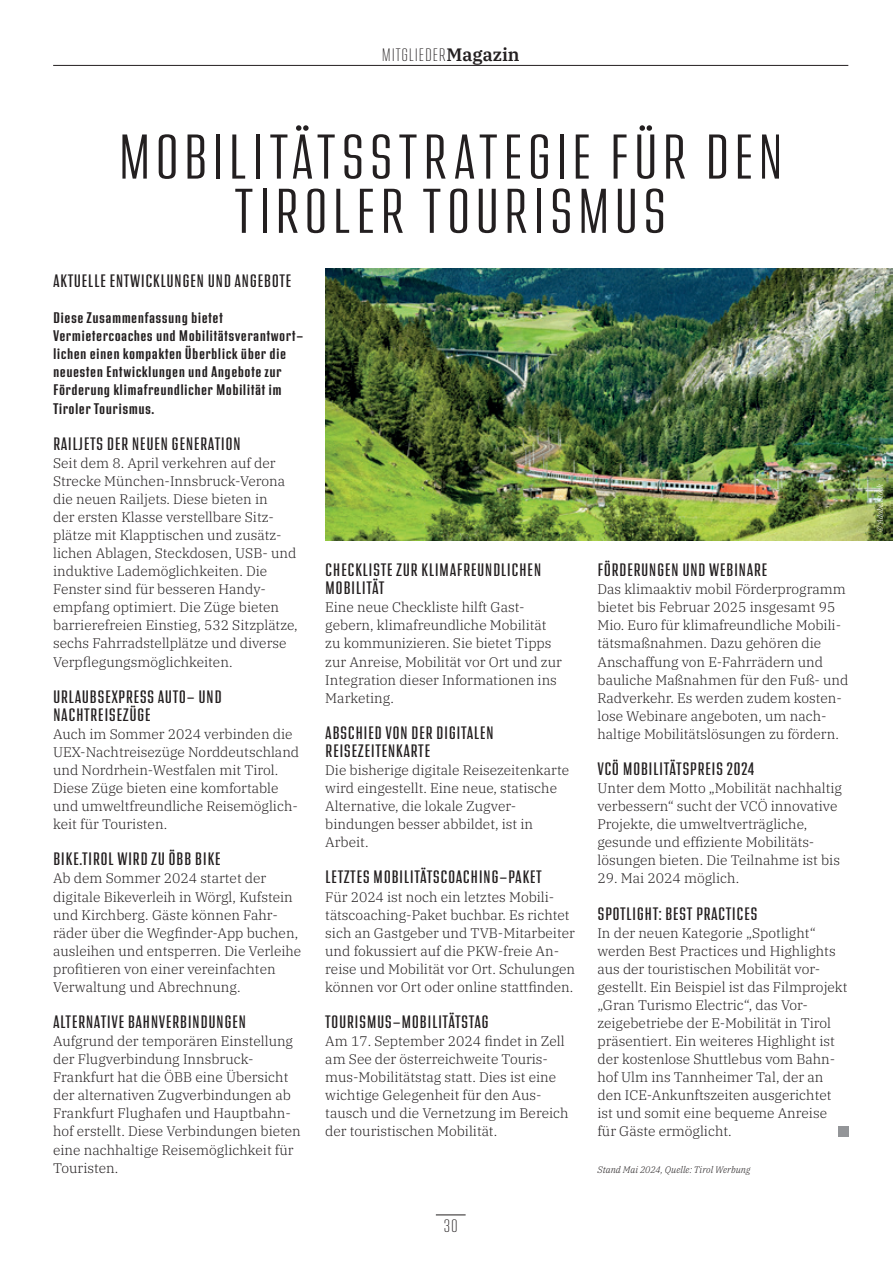
<style>
.page{position:relative;width:893px;height:1263px;background:#fff}
.page>*{position:absolute;margin:0;border:0;box-sizing:border-box;transform-origin:0 0}
.t1{font:300 condensed 63px/54.3px "Address Sans Pro";letter-spacing:.065em;color:#231f20;text-align:center}
.t2{font:condensed 18px/18px "Address Sans Pro";letter-spacing:.025em;color:#231f20}
.t3{font:200 condensed 18px "Address Sans Pro";letter-spacing:.05em;color:#231f20}
.t4{font:600 condensed 15.3px/18px "Address Sans Pro";letter-spacing:.025em;color:#231f20}
.t5{font:300 13.8px/18px "IBM Plex Serif";color:#231f20}
.t6{font:italic 300 9.3px "IBM Plex Serif";color:#231f20}
.t7{font:italic 300 7.8px "IBM Plex Serif";color:#fff}
.s1{font-family:"IBM Plex Serif";font-weight:600;font-stretch:normal}
</style>
<div class="page">
<div style="left:838px;top:1126px;width:10px;height:10px;background:#939598"></div>
<img style="left:325px;top:269px;width:568px;height:271px">
<hr style="left:53px;top:65px;width:795px;height:1px;background:#231f20">
<hr style="left:436px;top:1215px;width:30px;height:1px;background:#231f20">
<h2 class="t3" style="left:382px;top:45px;width:139px">MITGLIEDER<span class="s1">Magazin</span></h2>
<h1 class="t1" style="left:118px;top:132px;width:667px">MOBILITÄTSSTRATEGIE FÜR DEN<br>TIROLER TOURISMUS</h1>
<h2 class="t2" style="left:53px;top:273px;width:240px">AKTUELLE ENTWICKLUNGEN UND ANGEBOTE</h2>
<p class="t4" style="left:53px;top:310px;width:252px">Diese Zusammenfassung bietet Vermietercoaches und Mobilitätsverantwort&shy;lichen einen kompakten Überblick über die neuesten Entwicklungen und Angebote zur Förderung klimafreundlicher Mobilität im Tiroler Tourismus.</p>
<h2 class="t2" style="left:53px;top:435px;width:189px">RAILJETS DER NEUEN GENERATION</h2>
<p class="t5" style="left:53px;top:453px;width:246px">Seit dem 8. April verkehren auf der Strecke München-Innsbruck-Verona die neuen Railjets. Diese bieten in<br>der ersten Klasse verstellbare Sitz&shy;plätze mit Klapptischen und zusätz&shy;lichen Ablagen, Steckdosen, USB- und induktive Lademöglichkeiten. Die Fenster sind für besseren Handy&shy;empfang optimiert. Die Züge bieten barrierefreien Einstieg, 532 Sitzplätze, sechs Fahrradstellplätze und diverse Verpflegungsmöglichkeiten.</p>
<h2 class="t2" style="left:53px;top:688px;width:170px">URLAUBSEXPRESS AUTO- UND<br>NACHTREISEZÜGE</h2>
<p class="t5" style="left:53px;top:724px;width:248px">Auch im Sommer 2024 verbinden die UEX-Nachtreisezüge Norddeutschland und Nordrhein-Westfalen mit Tirol.<br>Diese Züge bieten eine komfortable und umweltfreundliche Reisemöglich&shy;keit für Touristen.</p>
<h2 class="t2" style="left:53px;top:851px;width:169px">BIKE.TIROL WIRD ZU ÖBB BIKE</h2>
<p class="t5" style="left:53px;top:868px;width:250px">Ab dem Sommer 2024 startet der digitale Bikeverleih in Wörgl, Kufstein und Kirchberg. Gäste können Fahr&shy;räder über die Wegfinder-App buchen, ausleihen und entsperren. Die Verleihe profitieren von einer vereinfachten Verwaltung und Abrechnung.</p>
<h2 class="t2" style="left:53px;top:1014px;width:195px">ALTERNATIVE BAHNVERBINDUNGEN</h2>
<p class="t5" style="left:53px;top:1031px;width:249px">Aufgrund der temporären Einstellung der Flugverbindung Innsbruck-Frankfurt hat die ÖBB eine Übersicht der alternativen Zugverbindungen ab Frankfurt Flughafen und Hauptbahn&shy;hof erstellt. Diese Verbindungen bieten eine nachhaltige Reisemöglichkeit für Touristen.</p>
<h2 class="t2" style="left:325px;top:562px;width:218px">CHECKLISTE ZUR KLIMAFREUNDLICHEN<br>MOBILITÄT</h2>
<p class="t5" style="left:325px;top:597px;width:238px">Eine neue Checkliste hilft Gast&shy;gebern, klimafreundliche Mobilität zu kommunizieren. Sie bietet Tipps zur Anreise, Mobilität vor Ort und zur<br>Integration dieser Informationen ins<br>Marketing.</p>
<h2 class="t2" style="left:325px;top:724px;width:170px">ABSCHIED VON DER DIGITALEN<br>REISEZEITENKARTE</h2>
<p class="t5" style="left:325px;top:760px;width:245px">Die bisherige digitale Reisezeitenkarte wird eingestellt. Eine neue, statische<br>Alternative, die lokale Zugver&shy;bindungen besser abbildet, ist in<br>Arbeit.</p>
<h2 class="t2" style="left:325px;top:869px;width:218px">LETZTES MOBILITÄTSCOACHING-PAKET</h2>
<p class="t5" style="left:325px;top:886px;width:251px">Für 2024 ist noch ein letztes Mobili&shy;tätscoaching-Paket buchbar. Es richtet sich an Gastgeber und TVB-Mitarbeiter und fokussiert auf die PKW-freie An&shy;reise und Mobilität vor Ort. Schulungen können vor Ort oder online stattfinden.</p>
<h2 class="t2" style="left:325px;top:1014px;width:165px">TOURISMUS-MOBILITÄTSTAG</h2>
<p class="t5" style="left:325px;top:1031px;width:245px">Am 17. September 2024 findet in Zell am See der österreichweite Touris&shy;mus-Mobilitätstag statt. Dies ist eine wichtige Gelegenheit für den Aus&shy;tausch und die Vernetzung im Bereich der touristischen Mobilität.</p>
<h2 class="t3" style="left:444px;top:1216px;width:15px">30</h2>
<h2 class="t2" style="left:597px;top:562px;width:171px">FÖRDERUNGEN UND WEBINARE</h2>
<p class="t5" style="left:597px;top:579px;width:252px">Das klimaaktiv mobil Förderprogramm bietet bis Februar 2025 insgesamt 95<br>Mio. Euro für klimafreundliche Mobili&shy;tätsmaßnahmen. Dazu gehören die Anschaffung von E-Fahrrädern und bauliche Maßnahmen für den Fuß- und Radverkehr. Es werden zudem kosten&shy;lose Webinare angeboten, um nach&shy;haltige Mobilitätslösungen zu fördern.</p>
<h2 class="t2" style="left:597px;top:761px;width:159px">VCÖ MOBILITÄTSPREIS 2024</h2>
<p class="t5" style="left:597px;top:778px;width:246px">Unter dem Motto „Mobilität nachhaltig verbessern“ sucht der VCÖ innovative Projekte, die umweltverträgliche, gesunde und effiziente Mobilitäts&shy;lösungen bieten. Die Teilnahme ist bis</p>
<p class="t5" style="left:597px;top:868px;width:143px">29. Mai 2024 möglich.</p>
<h2 class="t2" style="left:597px;top:905px;width:162px">SPOTLIGHT: BEST PRACTICES</h2>
<p class="t5" style="left:597px;top:923px;width:251px">In der neuen Kategorie „Spotlight“ werden Best Practices und Highlights aus der touristischen Mobilität vor&shy;gestellt. Ein Beispiel ist das Filmprojekt „Gran Turismo Electric“, das Vor&shy;zeigebetriebe der E-Mobilität in Tirol präsentiert. Ein weiteres Highlight ist der kostenlose Shuttlebus vom Bahn&shy;hof Ulm ins Tannheimer Tal, der an den ICE-Ankunftszeiten ausgerichtet ist und somit eine bequeme Anreise für Gäste ermöglicht.</p>
<p class="t6" style="left:597px;top:1162px;width:155px">Stand Mai 2024, Quelle: Tirol Werbung</p>
<p class="t7" style="left:874px;top:531px;width:49px;rotate:-90deg">© Adobe.Stock</p>
</div>
